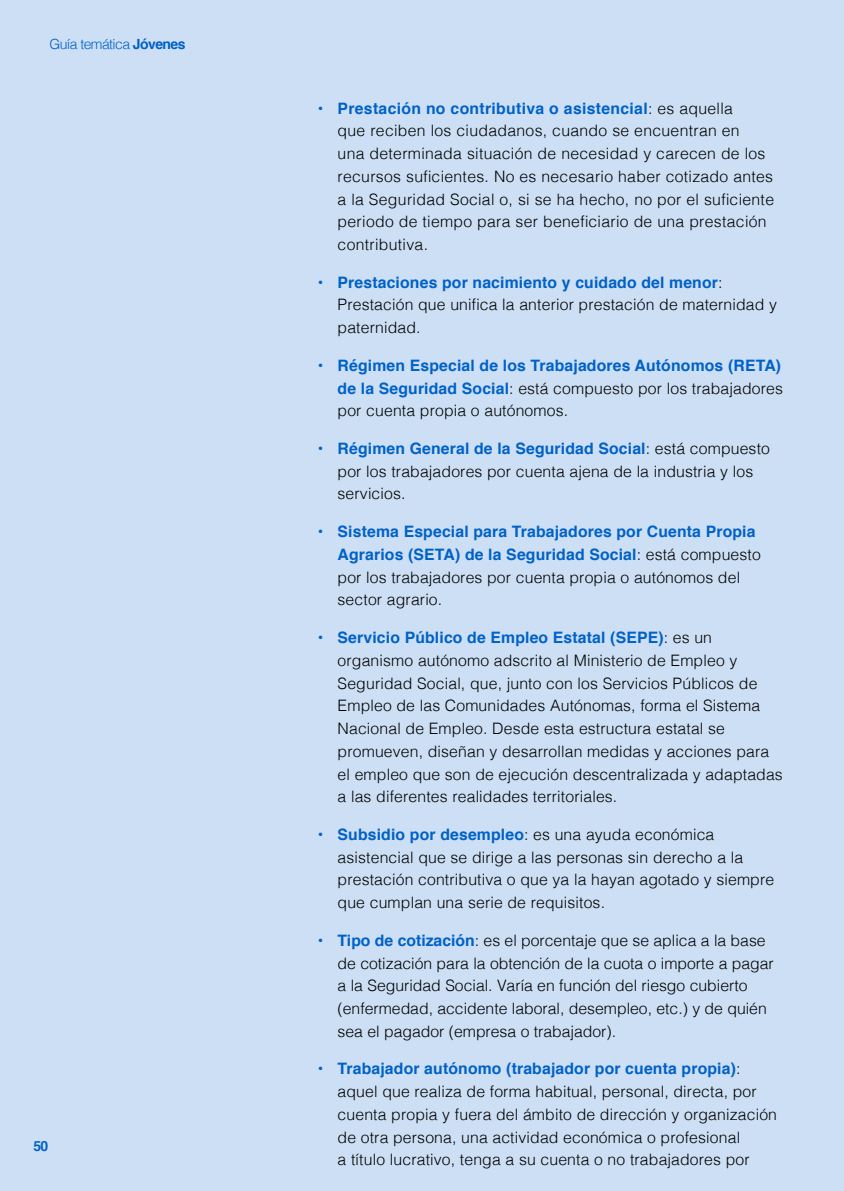
<style>
.page{position:relative;width:844px;height:1191px;background:#fff}
.page>*{position:absolute;margin:0;border:0;box-sizing:border-box;transform-origin:0 0}
.t1{font:300 15.75px/22.8px "Helvetica";letter-spacing:.01em;color:#000}
.t2{font:700 15.75px/22.8px "Helvetica";letter-spacing:.01em;color:#0061c7;text-align:justify}
.t3{font:300 14px "Helvetica";letter-spacing:-.04em;color:#0061c7}
.t4{font:700 14px "Helvetica";color:#0061c7}
.s1{font-weight:700}
.s2{font-weight:700;color:#0061c7}
.s3{font-weight:300;color:#000}
</style>
<div class="page">
<div style="left:0;top:0;width:843px;height:1191px;background:#ccdff4"></div>
<p class="t3" style="left:50px;top:32px;width:137px">Guía temática <span class="s1">Jóvenes</span></p>
<p class="t4" style="left:34px;top:1134px;width:16px">50</p>
<p class="t1" style="left:337px;top:95px;width:438px;text-indent:-20px"><span class="s2">• Prestación no contributiva o asistencial</span>: es aquella<br>que reciben los ciudadanos, cuando se encuentran en<br>una determinada situación de necesidad y carecen de los recursos suficientes. No es necesario haber cotizado antes a la Seguridad Social o, si se ha hecho, no por el suficiente periodo de tiempo para ser beneficiario de una prestación contributiva.</p>
<p class="t1" style="left:337px;top:270px;width:441px;text-indent:-20px"><span class="s2">• Prestaciones por nacimiento y cuidado del menor</span>:<br>Prestación que unifica la anterior prestación de maternidad y paternidad.</p>
<p class="t2" style="left:337px;top:354px;width:447px;text-indent:-20px">• Régimen Especial de los Trabajadores Autónomos (RETA) de la Seguridad Social<span class="s3">: está compuesto por los trabajadores por cuenta propia o autónomos.</span></p>
<p class="t1" style="left:337px;top:436px;width:434px;text-indent:-20px"><span class="s2">• Régimen General de la Seguridad Social</span>: está compuesto por los trabajadores por cuenta ajena de la industria y los servicios.</p>
<p class="t2" style="left:337px;top:520px;width:424px;text-align:left;text-indent:-20px">• Sistema Especial para Trabajadores por Cuenta Propia Agrarios (SETA) de la Seguridad Social<span class="s3">: está compuesto por los trabajadores por cuenta propia o autónomos del sector agrario.</span></p>
<p class="t1" style="left:337px;top:625px;width:446px;text-indent:-20px"><span class="s2">• Servicio Público de Empleo Estatal (SEPE)</span>: es un organismo autónomo adscrito al Ministerio de Empleo y Seguridad Social, que, junto con los Servicios Públicos de Empleo de las Comunidades Autónomas, forma el Sistema Nacional de Empleo. Desde esta estructura estatal se promueven, diseñan y desarrollan medidas y acciones para el empleo que son de ejecución descentralizada y adaptadas a las diferentes realidades territoriales.</p>
<p class="t1" style="left:337px;top:822px;width:438px;text-indent:-20px"><span class="s2">• Subsidio por desempleo</span>: es una ayuda económica asistencial que se dirige a las personas sin derecho a la prestación contributiva o que ya la hayan agotado y siempre que cumplan una serie de requisitos.</p>
<p class="t1" style="left:337px;top:927px;width:437px;text-indent:-20px"><span class="s2">• Tipo de cotización</span>: es el porcentaje que se aplica a la base de cotización para la obtención de la cuota o importe a pagar a la Seguridad Social. Varía en función del riesgo cubierto (enfermedad, accidente laboral, desempleo, etc.) y de quién sea el pagador (empresa o trabajador).</p>
<p class="t1" style="left:337px;top:1056px;width:441px;text-indent:-20px"><span class="s2">• Trabajador autónomo (trabajador por cuenta propia)</span>: aquel que realiza de forma habitual, personal, directa, por cuenta propia y fuera del ámbito de dirección y organización de otra persona, una actividad económica o profesional<br>a título lucrativo, tenga a su cuenta o no trabajadores por</p>
</div>
